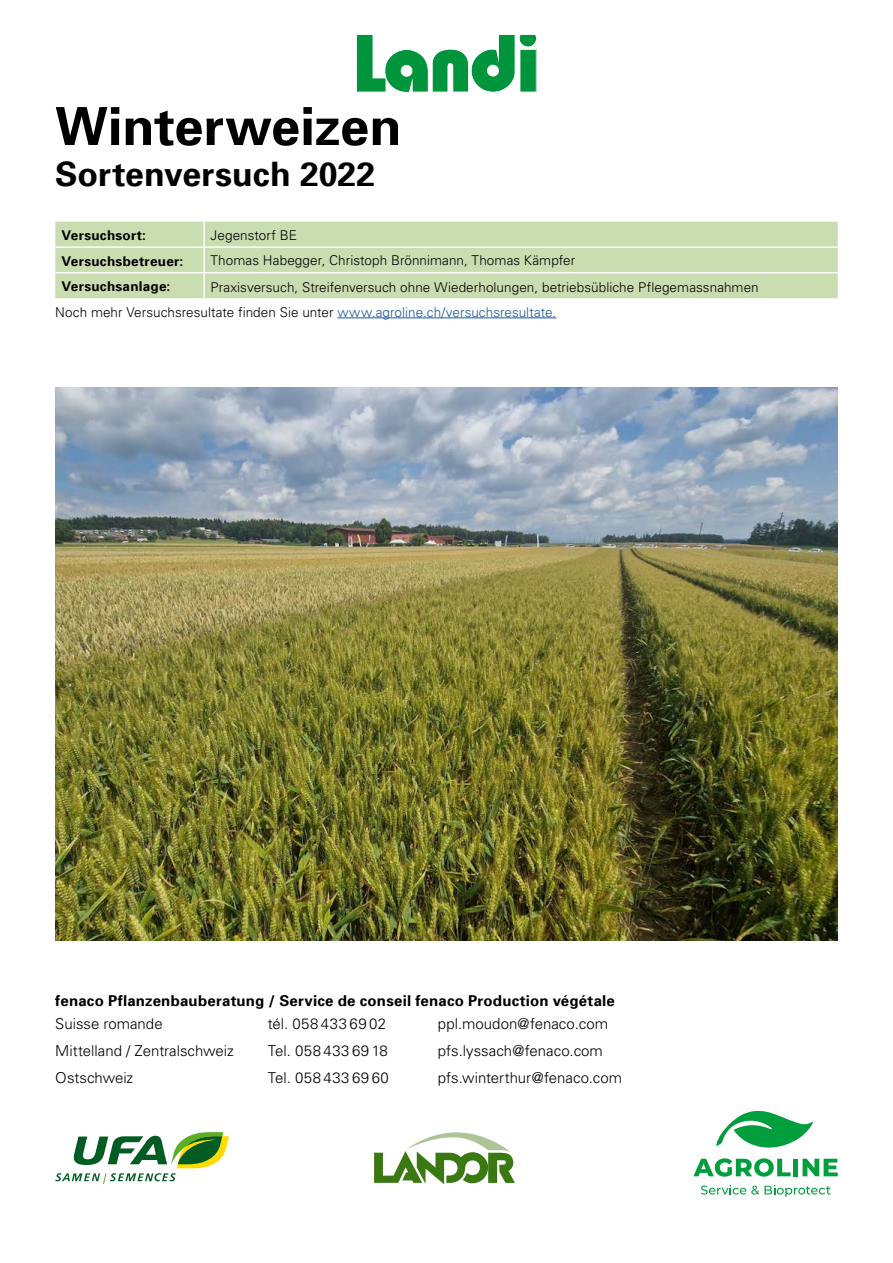
<style>
.page{position:relative;width:893px;height:1263px;background:#fff}
.page>*{position:absolute;margin:0;border:0;box-sizing:border-box;transform-origin:0 0}
.t1{font:700 52.5px "Univers 65";color:#000}
.t2{font:700 33.75px "Univers 65";color:#000}
.t3{font:300 15px "Univers";color:#000}
.t4{font:700 15px "Univers 65";letter-spacing:.015em;color:#000}
.t5{font:300 15px "Univers";letter-spacing:.03em;color:#000}
.t6{font:300 13.5px/24.6px "Univers";letter-spacing:.005em;color:#000}
.t7{font:700 13.5px "Univers 65";letter-spacing:.02em;color:#000}
.s1{color:#1b5899}
</style>
<div class="page">
<svg style="left:356px;top:34px;width:181px;height:59px"></svg>
<svg style="left:374px;top:1132px;width:141px;height:52px"></svg>
<svg style="left:55px;top:1132px;width:174px;height:52px"></svg>
<svg style="left:701px;top:1185px;width:58px;height:9px"></svg>
<svg style="left:765px;top:1185px;width:66px;height:12px"></svg>
<svg style="left:693px;top:1158px;width:98px;height:19px"></svg>
<div style="left:793px;top:1159px;width:5px;height:17px;background:#009e3d"></div>
<svg style="left:802px;top:1159px;width:36px;height:17px"></svg>
<svg style="left:716px;top:1111px;width:97px;height:37px"></svg>
<img style="left:55px;top:388px;width:783px;height:552px">
<div style="left:55px;top:222px;width:783px;height:76px;background:#c9ddb1"></div>
<hr style="left:203px;top:222px;width:2px;height:24px;background:#fff">
<hr style="left:55px;top:246px;width:149px;height:2px;background:#fff">
<hr style="left:204px;top:246px;width:634px;height:2px;background:#fff">
<hr style="left:203px;top:248px;width:2px;height:24px;background:#fff">
<hr style="left:55px;top:272px;width:149px;height:1px;background:#fff">
<hr style="left:204px;top:272px;width:634px;height:1px;background:#fff">
<hr style="left:203px;top:273px;width:2px;height:25px;background:#fff">
<hr style="left:337px;top:317px;width:219px;height:1px;background:#1b5899">
<h1 class="t1" style="left:55px;top:93px;width:348px">Winterweizen</h1>
<h2 class="t2" style="left:55px;top:152px;width:321px">Sortenversuch 2022</h2>
<p class="t7" style="left:62px;top:227px;width:86px">Versuchsort:</p>
<p class="t6" style="left:210px;top:223px;width:88px">Jegenstorf BE</p>
<p class="t7" style="left:62px;top:252px;width:123px">Versuchsbetreuer:</p>
<p class="t6" style="left:210px;top:248px;width:366px">Thomas Habegger, Christoph Brönnimann, Thomas Kämpfer</p>
<p class="t7" style="left:62px;top:278px;width:110px">Versuchsanlage:</p>
<p class="t6" style="left:55px;top:275px;width:705px;text-indent:155px">Praxisversuch, Streifenversuch ohne Wiederholungen, betriebsübliche Pflegemassnahmen<br>Noch mehr Versuchsresultate finden Sie unter <span class="s1">www.agroline.ch/versuchsresultate.</span></p>
<p class="t4" style="left:55px;top:991px;width:561px">fenaco Pflanzenbauberatung / Service de conseil fenaco Production végétale</p>
<p class="t3" style="left:55px;top:1015px;width:109px">Suisse romande</p>
<p class="t5" style="left:268px;top:1015px;width:120px">tél. 058 433 69 02</p>
<p class="t3" style="left:438px;top:1015px;width:172px">ppl.moudon@fenaco.com</p>
<p class="t3" style="left:55px;top:1041px;width:180px">Mittelland / Zentralschweiz</p>
<p class="t5" style="left:268px;top:1041px;width:122px">Tel. 058 433 69 18</p>
<p class="t3" style="left:438px;top:1041px;width:166px">pfs.lyssach@fenaco.com</p>
<p class="t3" style="left:55px;top:1068px;width:79px">Ostschweiz</p>
<p class="t5" style="left:268px;top:1068px;width:123px">Tel. 058 433 69 60</p>
<p class="t3" style="left:438px;top:1068px;width:186px">pfs.winterthur@fenaco.com</p>
</div>
